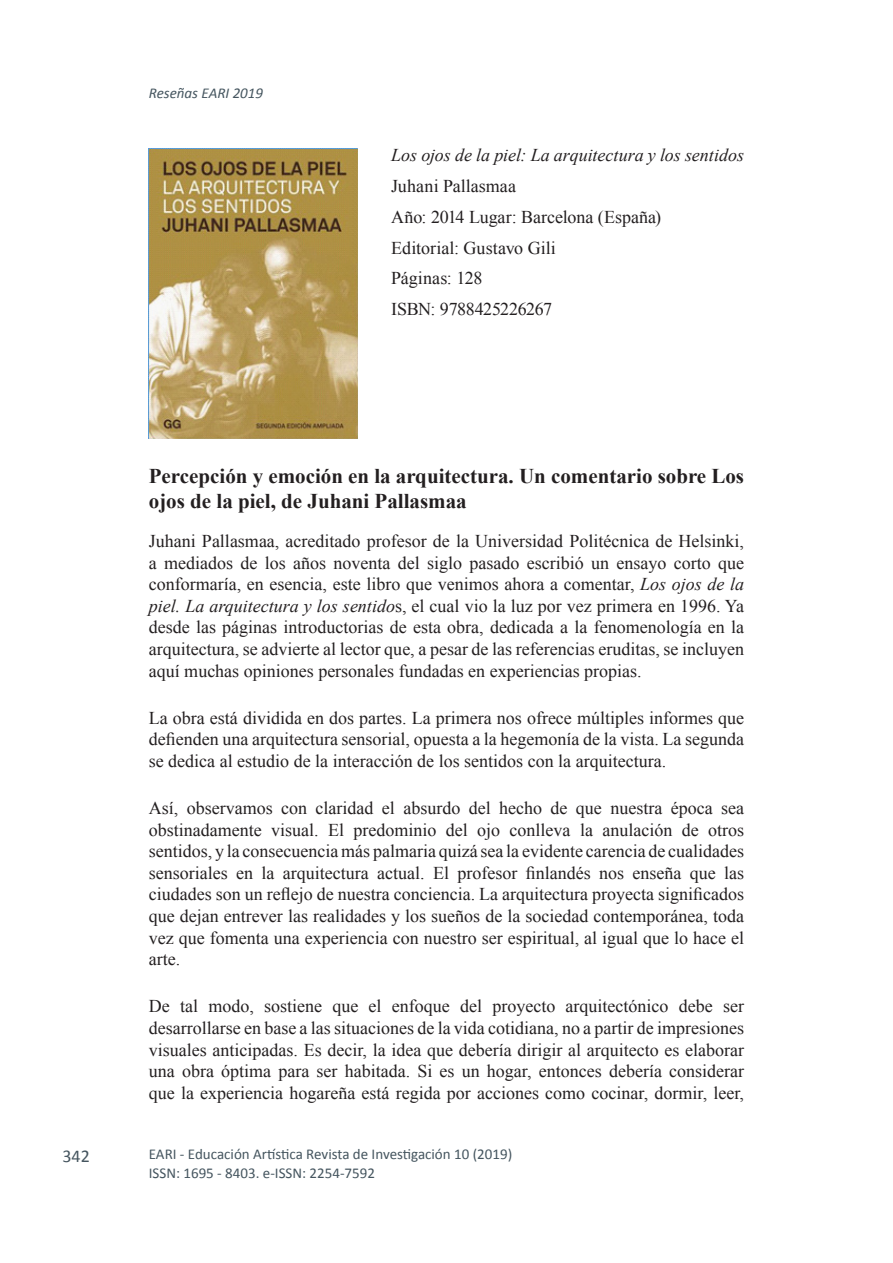
<style>
.page{position:relative;width:893px;height:1263px;background:#fff}
.page>*{position:absolute;margin:0;border:0;box-sizing:border-box;transform-origin:0 0}
.Primer_título{font:700 21px/25.2px "Times New Roman";color:#231f20}
.texto_normal{font:18px/21.6px "Times New Roman";color:#231f20;text-align:justify}
.Datos_Resenia{font:18px "Times New Roman";letter-spacing:-.005em;color:#231f20}
.Datos_Resenia-2{font:italic 18px "Times New Roman";color:#231f20}
.t1{font:18px "Calibri";color:#45555f}
.t2{font:15px "Calibri";color:#45555f}
.t3{font:italic 15px "Calibri";color:#45555f}
.s1{font-style:italic}
</style>
<div class="page">
<img style="left:149px;top:149px;width:208px;height:290px">
<p class="t3" style="left:149px;top:83px;width:116px">Reseñas EARI 2019</p>
<p class="Datos_Resenia-2" style="left:391px;top:143px;width:354px">Los ojos de la piel: La arquitectura y los sentidos</p>
<p class="Datos_Resenia" style="left:391px;top:174px;width:126px">Juhani Pallasmaa</p>
<p class="Datos_Resenia" style="left:391px;top:205px;width:272px">Año: 2014 Lugar: Barcelona (España)</p>
<p class="Datos_Resenia" style="left:391px;top:235px;width:166px">Editorial: Gustavo Gili</p>
<p class="Datos_Resenia" style="left:391px;top:266px;width:93px">Páginas: 128</p>
<p class="Datos_Resenia" style="left:391px;top:297px;width:163px">ISBN: 9788425226267</p>
<p class="Primer_título" style="left:149px;top:463px;width:597px">Percepción y emoción en la arquitectura. Un comentario sobre Los ojos de la piel, de Juhani Pallasmaa</p>
<p class="texto_normal" style="left:149px;top:530px;width:597px">Juhani Pallasmaa, acreditado profesor de la Universidad Politécnica de Helsinki, a mediados de los años noventa del siglo pasado escribió un ensayo corto que conformaría, en esencia, este libro que venimos ahora a comentar, <span class="s1">Los ojos de la piel. La arquitectura y los sentido</span>s, el cual vio la luz por vez primera en 1996. Ya desde las páginas introductorias de esta obra, dedicada a la fenomenología en la arquitectura, se advierte al lector que, a pesar de las referencias eruditas, se incluyen aquí muchas opiniones personales fundadas en experiencias propias.</p>
<p class="texto_normal" style="left:149px;top:706px;width:597px">La obra está dividida en dos partes. La primera nos ofrece múltiples informes que defienden una arquitectura sensorial, opuesta a la hegemonía de la vista. La segunda se dedica al estudio de la interacción de los sentidos con la arquitectura.</p>
<p class="texto_normal" style="left:149px;top:797px;width:597px">Así, observamos con claridad el absurdo del hecho de que nuestra época sea obstinadamente visual. El predominio del ojo conlleva la anulación de otros sentidos, y la consecuencia más palmaria quizá sea la evidente carencia de cualidades sensoriales en la arquitectura actual. El profesor finlandés nos enseña que las ciudades son un reflejo de nuestra conciencia. La arquitectura proyecta significados que dejan entrever las realidades y los sueños de la sociedad contemporánea, toda vez que fomenta una experiencia con nuestro ser espiritual, al igual que lo hace el arte.</p>
<p class="texto_normal" style="left:149px;top:995px;width:597px">De tal modo, sostiene que el enfoque del proyecto arquitectónico debe ser desarrollarse en base a las situaciones de la vida cotidiana, no a partir de impresiones visuales anticipadas. Es decir, la idea que debería dirigir al arquitecto es elaborar una obra óptima para ser habitada. Si es un hogar, entonces debería considerar que la experiencia hogareña está regida por acciones como cocinar, dormir, leer,</p>
<p class="t1" style="left:62px;top:1144px;width:29px">342</p>
<p class="t2" style="left:149px;top:1145px;width:365px">EARI - Educación Artística Revista de Investigación 10 (2019)</p>
<p class="t2" style="left:149px;top:1163px;width:228px">ISSN: 1695 - 8403. e-ISSN: 2254-7592</p>
</div>
